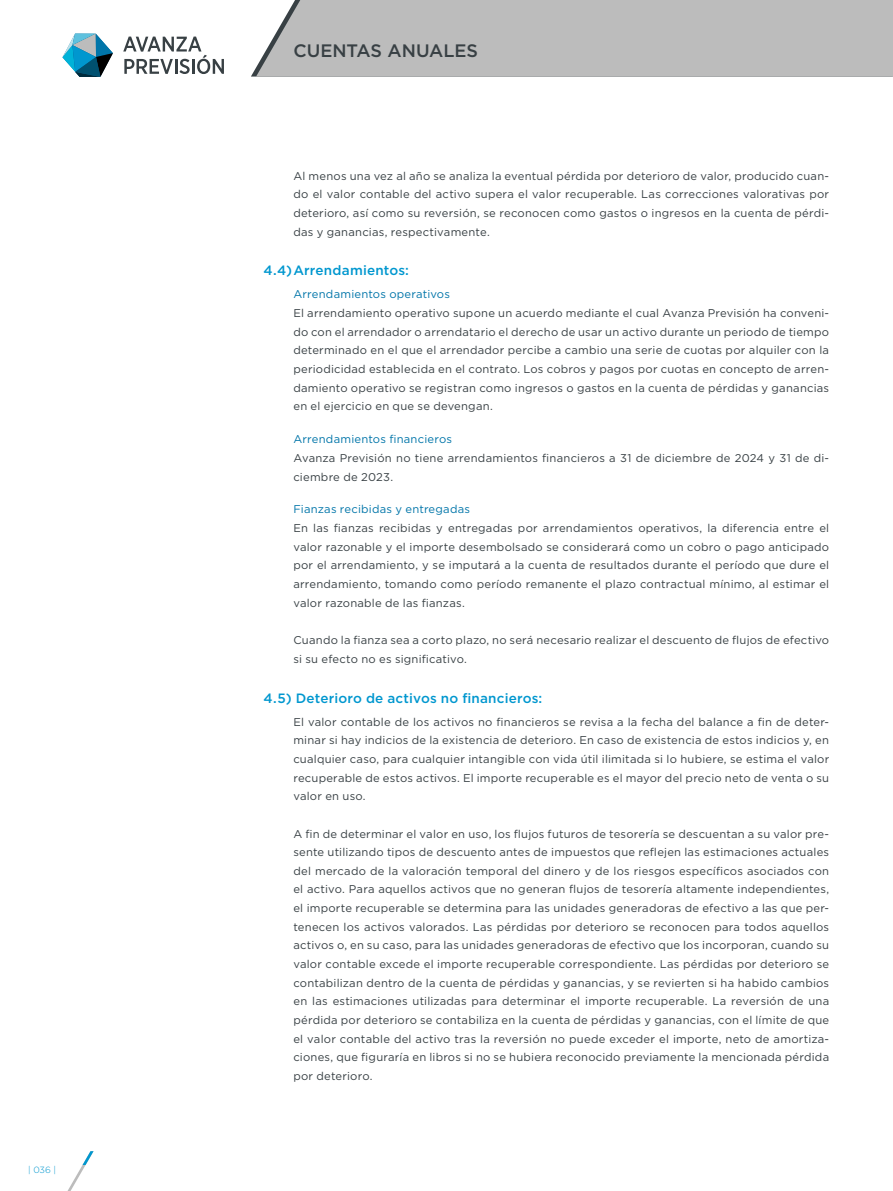
<style>
.page{position:relative;width:893px;height:1191px;background:#fff}
.page>*{position:absolute;margin:0;border:0;box-sizing:border-box;transform-origin:0 0}
.t1{font:500 18px "Gotham";color:#384044}
.t2{font:500 13.5px "Gotham";letter-spacing:.01em;color:#0097cf}
.t3{font:11.25px/18.6px "Gotham";letter-spacing:.02em;color:#384044;text-align:justify}
.t4{font:11.25px "Gotham";letter-spacing:.015em;color:#0075a9}
.t5{font:300 9px "Gotham";color:#0097cf}
</style>
<div class="page">
<div style="left:256px;top:0;width:637px;height:77px;background:#bcbcbc"></div>
<svg style="left:123px;top:37px;width:101px;height:37px"></svg>
<svg style="left:62px;top:33px;width:51px;height:44px"></svg>
<svg style="left:67px;top:1151px;width:27px;height:40px"></svg>
<p class="t5" style="left:28px;top:1164px;width:30px">| 036 |</p>
<h1 class="t1" style="left:293px;top:39px;width:186px">CUENTAS ANUALES</h1>
<p class="t3" style="left:293px;top:166px;width:537px">Al menos una vez al año se analiza la eventual pérdida por deterioro de valor, producido cuan&shy;do el valor contable del activo supera el valor recuperable. Las correcciones valorativas por deterioro, así como su reversión, se reconocen como gastos o ingresos en la cuenta de pérdi&shy;das y ganancias, respectivamente.</p>
<p class="t2" style="left:264px;top:262px;width:147px">4.4)Arrendamientos:</p>
<p class="t4" style="left:293px;top:287px;width:158px">Arrendamientos operativos</p>
<p class="t3" style="left:293px;top:303px;width:537px">El arrendamiento operativo supone un acuerdo mediante el cual Avanza Previsión ha conveni&shy;do con el arrendador o arrendatario el derecho de usar un activo durante un periodo de tiempo determinado en el que el arrendador percibe a cambio una serie de cuotas por alquiler con la periodicidad establecida en el contrato. Los cobros y pagos por cuotas en concepto de arren&shy;damiento operativo se registran como ingresos o gastos en la cuenta de pérdidas y ganancias en el ejercicio en que se devengan.</p>
<p class="t4" style="left:293px;top:432px;width:160px">Arrendamientos financieros</p>
<p class="t3" style="left:293px;top:448px;width:537px">Avanza Previsión no tiene arrendamientos financieros a 31 de diciembre de 2024 y 31 de di&shy;ciembre de 2023.</p>
<p class="t4" style="left:293px;top:502px;width:178px">Fianzas recibidas y entregadas</p>
<p class="t3" style="left:293px;top:518px;width:537px">En las fianzas recibidas y entregadas por arrendamientos operativos, la diferencia entre el valor razonable y el importe desembolsado se considerará como un cobro o pago anticipado por el arrendamiento, y se imputará a la cuenta de resultados durante el período que dure el arrendamiento, tomando como período remanente el plazo contractual mínimo, al estimar el valor razonable de las fianzas.</p>
<p class="t3" style="left:293px;top:630px;width:537px">Cuando la fianza sea a corto plazo, no será necesario realizar el descuento de flujos de efectivo si su efecto no es significativo.</p>
<p class="t2" style="left:264px;top:689px;width:280px">4.5) Deterioro de activos no financieros:</p>
<p class="t3" style="left:293px;top:712px;width:537px">El valor contable de los activos no financieros se revisa a la fecha del balance a fin de deter&shy;minar si hay indicios de la existencia de deterioro. En caso de existencia de estos indicios y, en cualquier caso, para cualquier intangible con vida útil ilimitada si lo hubiere, se estima el valor recuperable de estos activos. El importe recuperable es el mayor del precio neto de venta o su valor en uso.</p>
<p class="t3" style="left:293px;top:824px;width:537px">A fin de determinar el valor en uso, los flujos futuros de tesorería se descuentan a su valor pre&shy;sente utilizando tipos de descuento antes de impuestos que reflejen las estimaciones actuales del mercado de la valoración temporal del dinero y de los riesgos específicos asociados con el activo. Para aquellos activos que no generan flujos de tesorería altamente independientes, el importe recuperable se determina para las unidades generadoras de efectivo a las que per&shy;tenecen los activos valorados. Las pérdidas por deterioro se reconocen para todos aquellos activos o, en su caso, para las unidades generadoras de efectivo que los incorporan, cuando su valor contable excede el importe recuperable correspondiente. Las pérdidas por deterioro se contabilizan dentro de la cuenta de pérdidas y ganancias, y se revierten si ha habido cambios en las estimaciones utilizadas para determinar el importe recuperable. La reversión de una pérdida por deterioro se contabiliza en la cuenta de pérdidas y ganancias, con el límite de que el valor contable del activo tras la reversión no puede exceder el importe, neto de amortiza&shy;ciones, que figuraría en libros si no se hubiera reconocido previamente la mencionada pérdida por deterioro.</p>
</div>
